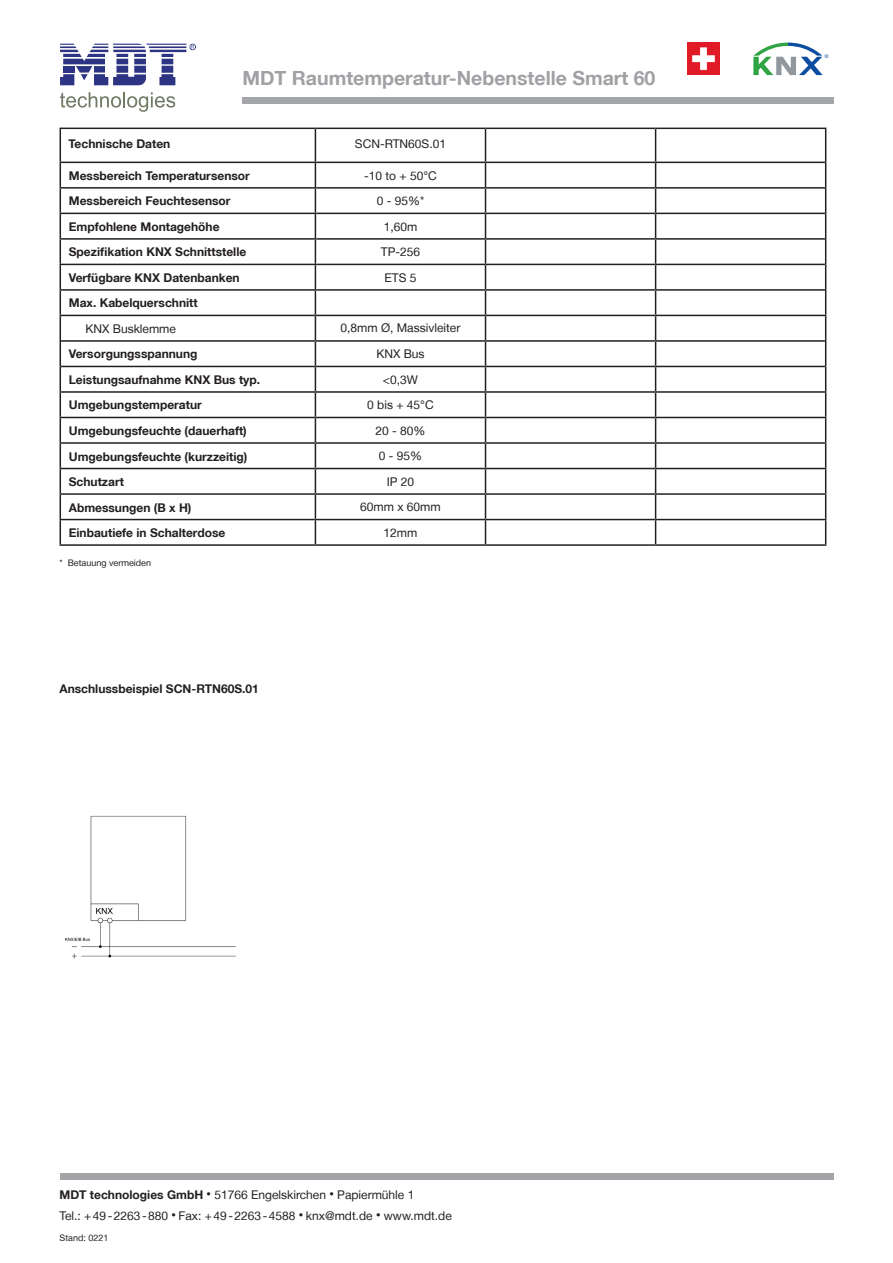
<style>
.page{position:relative;width:893px;height:1263px;background:#fff}
.page>*{position:absolute;margin:0;border:0;box-sizing:border-box;transform-origin:0 0}
.t1{font:700 19.5px "Helvetica Neue LT";color:#a0a1a5}
.td-data{font:700 12px "Helvetica Neue LT";color:#231f20}
.td-data-centered{font:12px/21px "Helvetica Neue LT";color:#231f20}
.td-title{font:700 12px "Helvetica Neue LT";color:#231f20}
.td-title-2{font:12px "Helvetica Neue LT";color:#231f20}
.td-data-2{font:12px "Helvetica Neue LT";color:#231f20}
.td-data-3{font:9px "Helvetica Neue LT";color:#231f20}
.t2{font:5.1px "Arial";color:#0d4da1}
.s1{font-weight:700}
.s2{font-size:9px}
</style>
<div class="page">
<img style="left:688px;top:43px;width:32px;height:31px">
<svg style="left:60px;top:128px;width:766px;height:416px"></svg>
<hr style="left:60px;top:544px;width:255px;height:2px;background:#231f20">
<hr style="left:315px;top:544px;width:170px;height:2px;background:#231f20">
<hr style="left:485px;top:544px;width:171px;height:2px;background:#231f20">
<hr style="left:656px;top:544px;width:170px;height:2px;background:#231f20">
<hr style="left:316px;top:162px;width:169px;height:1px;background:#231f20">
<hr style="left:485px;top:162px;width:171px;height:1px;background:#231f20">
<hr style="left:656px;top:162px;width:169px;height:1px;background:#231f20">
<hr style="left:316px;top:187px;width:169px;height:2px;background:#231f20">
<hr style="left:485px;top:187px;width:171px;height:2px;background:#231f20">
<hr style="left:656px;top:187px;width:169px;height:2px;background:#231f20">
<hr style="left:316px;top:213px;width:169px;height:1px;background:#231f20">
<hr style="left:485px;top:213px;width:171px;height:1px;background:#231f20">
<hr style="left:656px;top:213px;width:169px;height:1px;background:#231f20">
<hr style="left:316px;top:238px;width:169px;height:2px;background:#231f20">
<hr style="left:485px;top:238px;width:171px;height:2px;background:#231f20">
<hr style="left:656px;top:238px;width:169px;height:2px;background:#231f20">
<hr style="left:316px;top:264px;width:169px;height:1px;background:#231f20">
<hr style="left:485px;top:264px;width:171px;height:1px;background:#231f20">
<hr style="left:656px;top:264px;width:169px;height:1px;background:#231f20">
<hr style="left:316px;top:289px;width:169px;height:2px;background:#231f20">
<hr style="left:485px;top:289px;width:171px;height:2px;background:#231f20">
<hr style="left:656px;top:289px;width:169px;height:2px;background:#231f20">
<hr style="left:61px;top:340px;width:254px;height:2px;background:#231f20">
<hr style="left:315px;top:340px;width:170px;height:2px;background:#231f20">
<hr style="left:485px;top:340px;width:171px;height:2px;background:#231f20">
<hr style="left:656px;top:340px;width:169px;height:2px;background:#231f20">
<hr style="left:61px;top:366px;width:254px;height:1px;background:#231f20">
<hr style="left:315px;top:366px;width:170px;height:1px;background:#231f20">
<hr style="left:485px;top:366px;width:171px;height:1px;background:#231f20">
<hr style="left:656px;top:366px;width:169px;height:1px;background:#231f20">
<img style="left:65px;top:815px;width:171px;height:144px">
<svg style="left:60px;top:44px;width:136px;height:41px"></svg>
<svg style="left:60px;top:92px;width:115px;height:20px"></svg>
<div style="left:242px;top:98px;width:591px;height:6px;background:#a4a5a9"></div>
<div style="left:60px;top:1174px;width:773px;height:6px;background:#a4a5a9"></div>
<svg style="left:753px;top:43px;width:70px;height:32px"></svg>
<p class="t1" style="left:242px;top:66px;width:415px">MDT Raumtemperatur-Nebenstelle Smart 60</p>
<p class="td-title" style="left:69px;top:137px;width:103px">Technische Daten</p>
<p class="td-title-2" style="left:355px;top:137px;width:93px">SCN-RTN60S.01</p>
<p class="td-data" style="left:69px;top:168px;width:183px">Messbereich Temperatursensor</p>
<p class="td-data-centered" style="left:364px;top:165px;width:74px">-10 to + 50°C</p>
<p class="td-data" style="left:69px;top:194px;width:163px">Messbereich Feuchtesensor</p>
<p class="td-data-centered" style="left:377px;top:190px;width:49px">0 - 95%*</p>
<p class="td-data" style="left:69px;top:219px;width:152px">Empfohlene Montagehöhe</p>
<p class="td-data-centered" style="left:384px;top:216px;width:35px">1,60m</p>
<p class="td-data" style="left:69px;top:245px;width:179px">Spezifikation KNX Schnittstelle</p>
<p class="td-data-centered" style="left:381px;top:241px;width:41px">TP-256</p>
<p class="td-data" style="left:69px;top:270px;width:172px">Verfügbare KNX Datenbanken</p>
<p class="td-data-centered" style="left:384px;top:267px;width:34px">ETS 5</p>
<p class="td-data" style="left:69px;top:296px;width:130px">Max. Kabelquerschnitt</p>
<p class="td-data-2" style="left:85px;top:321px;width:92px">KNX Busklemme</p>
<p class="td-data-centered" style="left:341px;top:318px;width:121px">0,8mm Ø, Massivleiter</p>
<p class="td-data" style="left:69px;top:347px;width:130px">Versorgungsspannung</p>
<p class="td-data-centered" style="left:376px;top:343px;width:50px">KNX Bus</p>
<p class="td-data" style="left:69px;top:372px;width:193px">Leistungsaufnahme KNX Bus typ.</p>
<p class="td-data-centered" style="left:383px;top:369px;width:36px">&lt;0,3W</p>
<p class="td-data" style="left:69px;top:398px;width:135px">Umgebungstemperatur</p>
<p class="td-data-centered" style="left:367px;top:394px;width:68px">0 bis + 45°C</p>
<p class="td-data" style="left:69px;top:423px;width:179px">Umgebungsfeuchte (dauerhaft)</p>
<p class="td-data-centered" style="left:375px;top:420px;width:52px">20 - 80%</p>
<p class="td-data" style="left:69px;top:449px;width:180px">Umgebungsfeuchte (kurzzeitig)</p>
<p class="td-data-centered" style="left:379px;top:445px;width:45px">0 - 95%</p>
<p class="td-data" style="left:69px;top:474px;width:57px">Schutzart</p>
<p class="td-data-centered" style="left:387px;top:471px;width:29px">IP 20</p>
<p class="td-data" style="left:69px;top:500px;width:124px">Abmessungen (B x H)</p>
<p class="td-data-centered" style="left:360px;top:496px;width:82px">60mm x 60mm</p>
<p class="td-data" style="left:69px;top:525px;width:158px">Einbautiefe in Schalterdose</p>
<p class="td-data-centered" style="left:384px;top:522px;width:35px">12mm</p>
<p class="td-data-3" style="left:60px;top:557px;width:93px">* Betauung vermeiden</p>
<p class="td-data" style="left:60px;top:681px;width:201px">Anschlussbeispiel SCN-RTN60S.01</p>
<p class="t2" style="left:825px;top:53px;width:5px">®</p>
<p class="td-data-centered" style="left:60px;top:1183px;width:394px"><span class="s1">MDT technologies GmbH</span> <span class="s2">•</span> 51766 Engelskirchen <span class="s2">•</span> Papiermühle 1<br>Tel.: +49-2263-880 <span class="s2">•</span> Fax: +49-2263-4588 <span class="s2">•</span> knx@mdt.de <span class="s2">•</span> www.mdt.de</p>
<p class="td-data-3" style="left:60px;top:1232px;width:50px">Stand: 0221</p>
</div>
